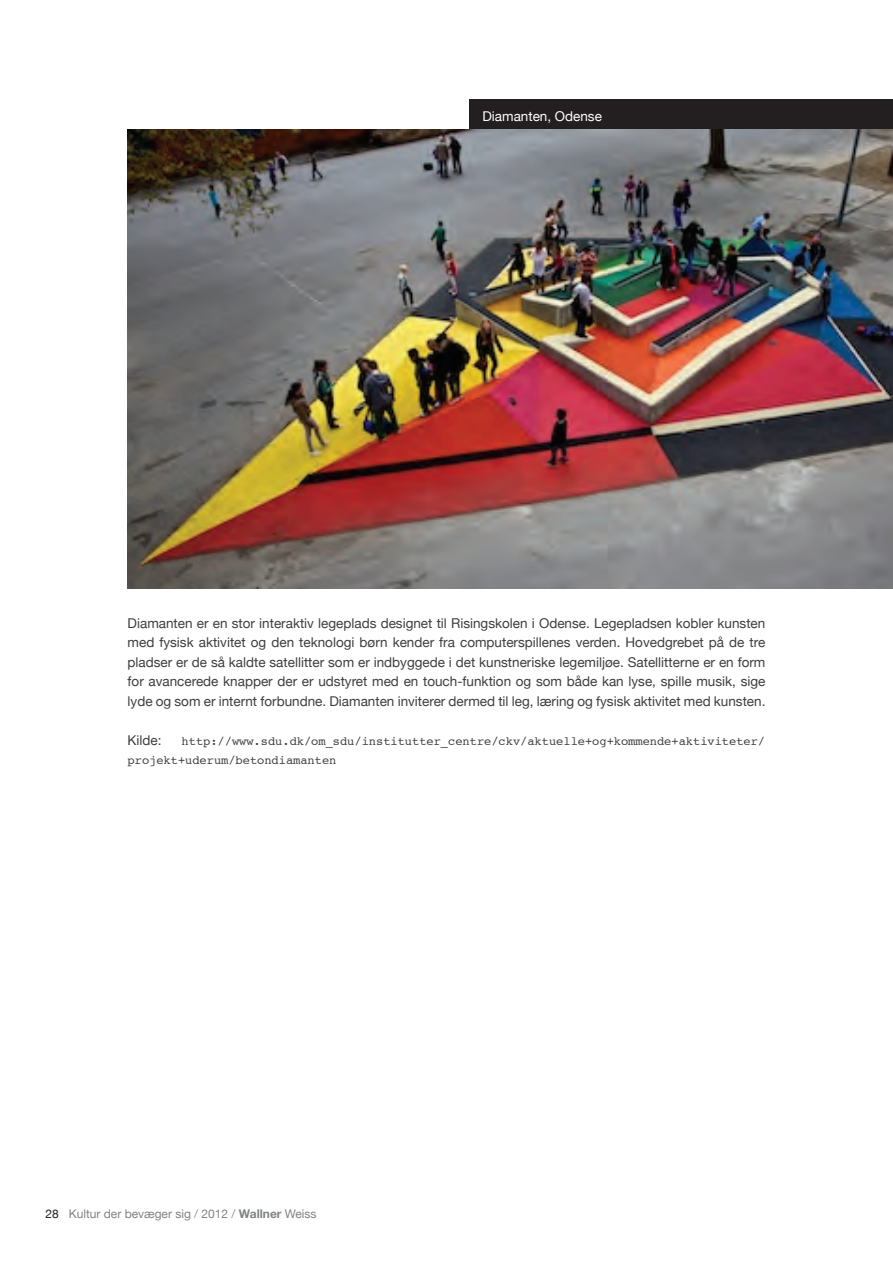
<style>
.page{position:relative;width:893px;height:1263px;background:#fff}
.page>*{position:absolute;margin:0;border:0;box-sizing:border-box;transform-origin:0 0}
.t1{font:13.5px/19.5px "Helvetica Neue";color:#3e3e3f;text-align:justify}
.t2{font:13.5px "Helvetica Neue";color:#fff}
.t3{font:12px/19.5px "Courier";color:#3e3e3f}
.t4{font:12px "Helvetica Neue";color:#808285}
.s1{color:#231f20}
.s2{color:#939598}
.s3{font-weight:700}
</style>
<div class="page">
<img style="left:128px;top:129px;width:765px;height:460px">
<div style="left:470px;top:99px;width:423px;height:30px;background:#231f20"></div>
<p class="t2" style="left:482px;top:106px;width:121px">Diamanten, Odense</p>
<p class="t1" style="left:128px;top:614px;width:639px">Diamanten er en stor interaktiv legeplads designet til Risingskolen i Odense. Legepladsen kobler kunsten med fysisk aktivitet og den teknologi børn kender fra computerspillenes verden. Hovedgrebet på de tre pladser er de så kaldte satellitter som er indbyggede i det kunstneriske legemiljøe. Satellitterne er en form for avancerede knapper der er udstyret med en touch-funktion og som både kan lyse, spille musik, sige lyde og som er internt forbundne. Diamanten inviterer dermed til leg, læring og fysisk aktivitet med kunsten.</p>
<p class="t1" style="left:128px;top:731px;width:36px">Kilde:</p>
<p class="t3" style="left:128px;top:731px;width:639px;text-indent:54px">http://www.sdu.dk/om_sdu/institutter_centre/ckv/aktuelle+og+kommende+aktiviteter/ projekt+uderum/betondiamanten</p>
<p class="t4" style="left:45px;top:1205px;width:273px"><span class="s1">28</span> Kultur der bevæger sig <span class="s2">/</span> 2012 <span class="s2">/</span> <span class="s3">Wallner</span> Weiss</p>
</div>
